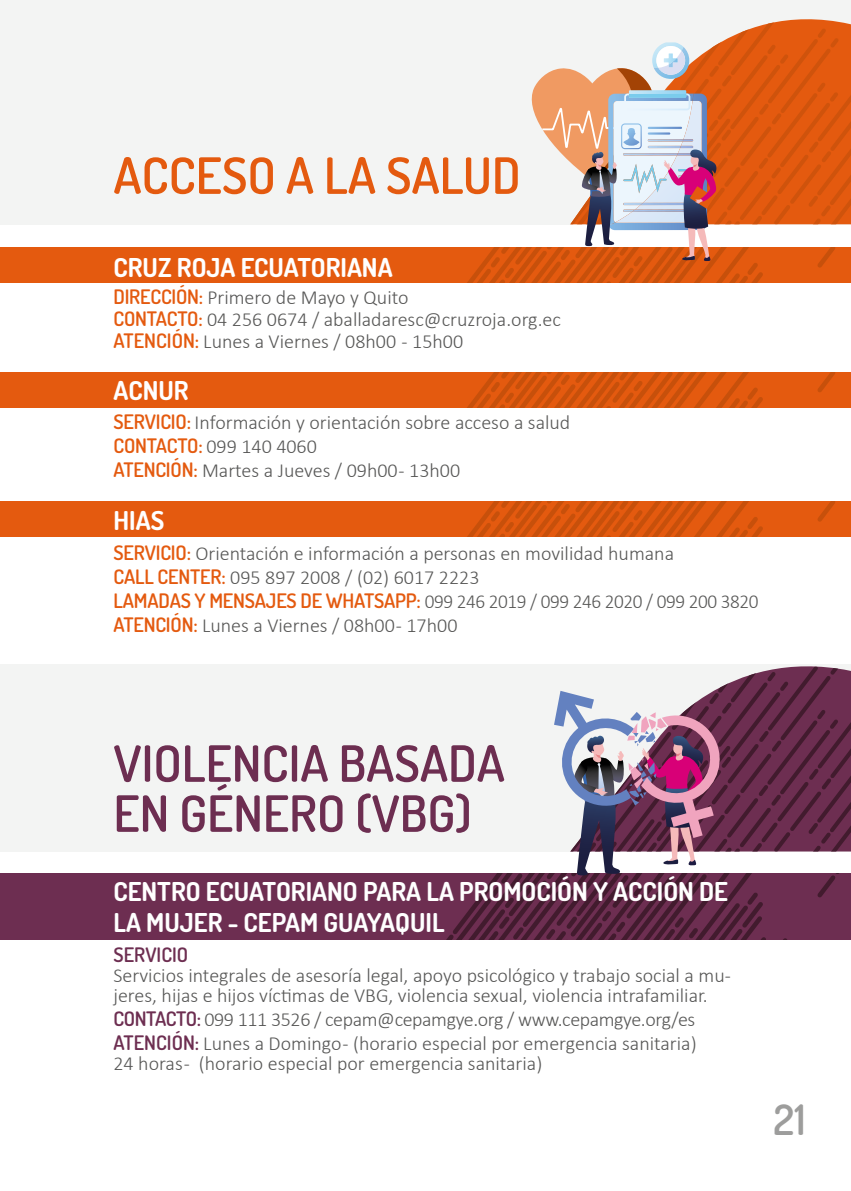
<style>
.page{position:relative;width:851px;height:1191px;background:#fff}
.page>*{position:absolute;margin:0;border:0;box-sizing:border-box;transform-origin:0 0}
.t1{font:600 50px/50px "Dosis";color:#6d2e51}
.t2{font:600 50px "Dosis";color:#e45a0f}
.t3{font:600 42px "Dosis";color:#9d9d9c}
.t4{font:700 26px/31.2px "Dosis";color:#fff}
.t5{font:300 20px/24px "Calibri";color:#575756}
.t6{font:600 20px "Dosis";color:#6d2e51}
.s1{font-family:"Dosis";font-weight:600;color:#e45a0f}
.s2{font-family:"Dosis";font-weight:600;color:#6d2e51}
</style>
<div class="page">
<div style="left:0;top:873px;width:850px;height:66px;background:#6d2e51"></div>
<div style="left:0;top:248px;width:850px;height:35px;background:#e45a0f"></div>
<div style="left:0;top:372px;width:850px;height:36px;background:#e45a0f"></div>
<svg style="left:467px;top:372px;width:368px;height:36px"></svg>
<div style="left:0;top:502px;width:850px;height:35px;background:#e45a0f"></div>
<svg style="left:467px;top:502px;width:368px;height:35px"></svg>
<div style="left:0;top:0;width:850px;height:224px;background:#f3f4f3"></div>
<svg style="left:721px;top:19px;width:129px;height:23px"></svg>
<svg style="left:288px;top:42px;width:562px;height:241px"></svg>
<div style="left:0;top:663px;width:850px;height:188px;background:#f3f4f3"></div>
<svg style="left:570px;top:663px;width:280px;height:1px"></svg>
<svg style="left:713px;top:666px;width:137px;height:25px"></svg>
<svg style="left:288px;top:691px;width:562px;height:248px"></svg>
<h1 class="t2" style="left:113px;top:143px;width:408px">ACCESO A LA SALUD</h1>
<h3 class="t4" style="left:113px;top:251px;width:281px">CRUZ ROJA ECUATORIANA</h3>
<p class="t5" style="left:113px;top:286px;width:449px;line-height:22px"><span class="s1">DIRECCIÓN:</span> Primero de Mayo y Quito<br><span class="s1">CONTACTO:</span> 04 256 0674 / aballadaresc@cruzroja.org.ec<br><span class="s1">ATENCIÓN:</span> Lunes a Viernes / 08h00 - 15h00</p>
<h3 class="t4" style="left:113px;top:374px;width:77px">ACNUR</h3>
<p class="t5" style="left:113px;top:410px;width:458px"><span class="s1">SERVICIO:</span> Información y orientación sobre acceso a salud<br><span class="s1">CONTACTO:</span> 099 140 4060<br><span class="s1">ATENCIÓN:</span> Martes a Jueves / 09h00 - 13h00</p>
<h3 class="t4" style="left:113px;top:504px;width:52px">HIAS</h3>
<p class="t5" style="left:113px;top:540px;width:646px"><span class="s1">SERVICIO:</span> Orientación e información a personas en movilidad humana<br><span class="s1">CALL CENTER:</span> 095 897 2008 / (02) 6017 2223<br><span class="s1">LAMADAS Y MENSAJES DE WHATSAPP:</span> 099 246 2019 / 099 246 2020 / 099 200 3820<br><span class="s1">ATENCIÓN:</span> Lunes a Viernes / 08h00 - 17h00</p>
<h1 class="t1" style="left:113px;top:737px;width:393px">VIOLENCIA BASADA<br>EN GÉNERO (VBG)</h1>
<h3 class="t4" style="left:113px;top:875px;width:616px">CENTRO ECUATORIANO PARA LA PROMOCIÓN Y ACCIÓN DE<br>LA MUJER - CEPAM GUAYAQUIL</h3>
<p class="t6" style="left:113px;top:941px;width:76px">SERVICIO</p>
<p class="t5" style="left:113px;top:965px;width:618px;line-height:20px">Servicios integrales de asesoría legal, apoyo psicológico y trabajo social a mu&shy;jeres, hijas e hijos víctimas de VBG, violencia sexual, violencia intrafamiliar.</p>
<p class="t5" style="left:113px;top:1007px;width:584px"><span class="s2">CONTACTO:</span> 099 111 3526 / cepam@cepamgye.org / www.cepamgye.org/es<br><span class="s2">ATENCIÓN:</span> Lunes a Domingo - (horario especial por emergencia sanitaria)</p>
<p class="t5" style="left:113px;top:1051px;width:430px">24 horas - (horario especial por emergencia sanitaria)</p>
<h2 class="t3" style="left:773px;top:1092px;width:34px">21</h2>
</div>
